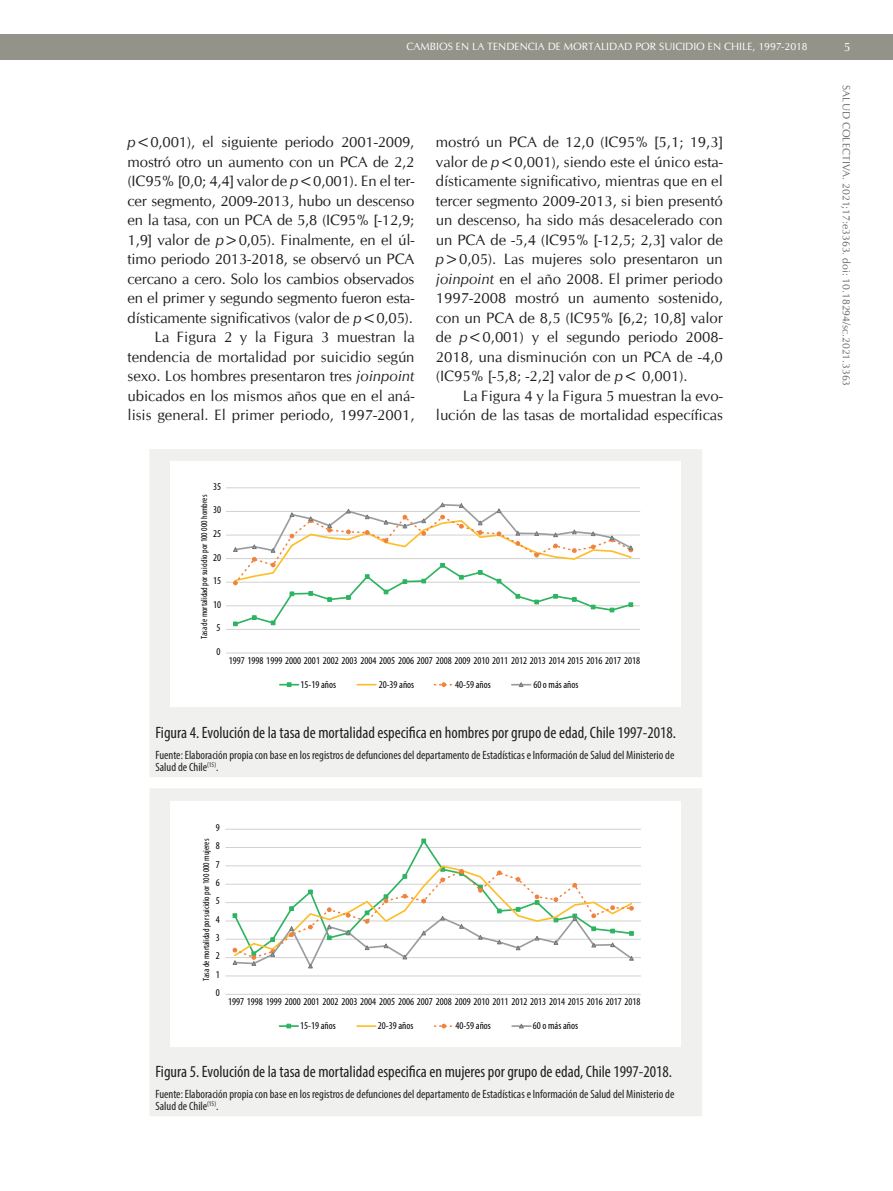
<style>
.page{position:relative;width:893px;height:1191px;background:#fff}
.page>*{position:absolute;margin:0;border:0;box-sizing:border-box;transform-origin:0 0}
.t1{font:condensed 16.5px "Myriad Pro";color:#231f20}
.t2{font:15px/19.5px "CG Omega";letter-spacing:-.01em;color:#231f20;text-align:right}
.t3{font:condensed 12px/12px "Myriad Pro";color:#231f20}
.t4{font:12px "CG Omega";color:#fff}
.t5{font:10.5px "CG Omega";color:#fff}
.t6{font:10.5px "CG Omega";color:#6c6d70}
.t7{font:condensed 10.35px "Myriad Pro";color:#000001}
.t8{font:condensed 8.85px "Myriad Pro";color:#000001}
.s1{font-style:italic}
</style>
<div class="page">
<div style="left:0;top:34px;width:893px;height:26px;background:#939389"></div>
<svg style="left:150px;top:788px;width:552px;height:328px;fill:#f0f1ef"></svg>
<div style="left:171px;top:801px;width:510px;height:245px;background:#fff"></div>
<hr style="left:225px;top:829px;width:416px;height:1px;background:#d0d1d1">
<hr style="left:225px;top:847px;width:416px;height:1px;background:#d0d1d1">
<hr style="left:225px;top:865px;width:416px;height:1px;background:#d0d1d1">
<hr style="left:225px;top:884px;width:416px;height:1px;background:#d0d1d1">
<hr style="left:225px;top:902px;width:416px;height:1px;background:#d0d1d1">
<hr style="left:225px;top:920px;width:416px;height:1px;background:#d0d1d1">
<hr style="left:225px;top:939px;width:416px;height:1px;background:#d0d1d1">
<hr style="left:225px;top:957px;width:416px;height:1px;background:#d0d1d1">
<hr style="left:225px;top:975px;width:416px;height:1px;background:#d0d1d1">
<hr style="left:225px;top:994px;width:416px;height:1px;background:#d0d1d1">
<svg style="left:422px;top:838px;width:4px;height:5px"></svg>
<svg style="left:232px;top:864px;width:402px;height:105px"></svg>
<svg style="left:279px;top:1024px;width:19px;height:4px"></svg>
<svg style="left:357px;top:1025px;width:19px;height:2px"></svg>
<svg style="left:435px;top:1024px;width:17px;height:4px"></svg>
<svg style="left:512px;top:1023px;width:19px;height:5px"></svg>
<svg style="left:150px;top:449px;width:552px;height:328px;fill:#f0f1ef"></svg>
<div style="left:171px;top:462px;width:510px;height:245px;background:#fff"></div>
<hr style="left:226px;top:487px;width:414px;height:1px;background:#d0d1d1">
<hr style="left:226px;top:511px;width:414px;height:1px;background:#d0d1d1">
<hr style="left:226px;top:535px;width:414px;height:1px;background:#d0d1d1">
<hr style="left:226px;top:558px;width:414px;height:1px;background:#d0d1d1">
<hr style="left:226px;top:582px;width:414px;height:1px;background:#d0d1d1">
<hr style="left:226px;top:605px;width:414px;height:1px;background:#d0d1d1">
<hr style="left:226px;top:629px;width:414px;height:1px;background:#d0d1d1">
<hr style="left:226px;top:652px;width:414px;height:1px;background:#d0d1d1">
<svg style="left:233px;top:502px;width:401px;height:124px"></svg>
<svg style="left:280px;top:682px;width:19px;height:5px"></svg>
<svg style="left:357px;top:684px;width:19px;height:1px"></svg>
<svg style="left:434px;top:682px;width:18px;height:5px"></svg>
<svg style="left:512px;top:682px;width:18px;height:5px"></svg>
<p class="t5" style="left:407px;top:40px;width:403px">Cambios en la tendencia de mortalidad por suicidio en Chile, 1997-2018</p>
<p class="t4" style="left:844px;top:40px;width:8px">5</p>
<p class="t6" style="left:852px;top:85px;width:303px;rotate:90deg">SALUD COLECTIVA. 2021;17:e3363. doi: 10.18294/sc.2021.3363</p>
<p class="t2" style="left:128px;top:132px;width:289px"><span class="s1">p</span>&lt;0,001), el siguiente periodo 2001-2009, mostró otro un aumento con un PCA de 2,2 (IC95% [0,0; 4,4] valor de <span class="s1">p</span>&lt;0,001). En el ter&shy;cer segmento, 2009-2013, hubo un descenso en la tasa, con un PCA de 5,8 (IC95% [-12,9; 1,9] valor de <span class="s1">p</span>&gt;0,05). Finalmente, en el úl&shy;timo periodo 2013-2018, se observó un PCA cercano a cero. Solo los cambios observados en el primer y segundo segmento fueron esta&shy;dísticamente significativos (valor de <span class="s1">p</span>&lt;0,05).<br>La Figura 2 y la Figura 3 muestran la tendencia de mortalidad por suicidio según sexo. Los hombres presentaron tres <span class="s1">joinpoint </span>ubicados en los mismos años que en el aná&shy;lisis general. El primer periodo, 1997-2001,</p>
<p class="t2" style="left:436px;top:132px;width:289px;text-align:justify">mostró un PCA de 12,0 (IC95% [5,1; 19,3] valor de <span class="s1">p</span>&lt;0,001), siendo este el único esta&shy;dísticamente significativo, mientras que en el tercer segmento 2009-2013, si bien presentó un descenso, ha sido más desacelerado con un PCA de -5,4 (IC95% [-12,5; 2,3] valor de <span class="s1">p</span>&gt;0,05). Las mujeres solo presentaron un <span class="s1">joinpoint</span> en el año 2008. El primer periodo 1997-2008 mostró un aumento sostenido, con un PCA de 8,5 (IC95% [6,2; 10,8] valor de <span class="s1">p</span>&lt;0,001) y el segundo periodo 2008- 2018, una disminución con un PCA de -4,0 (IC95% [-5,8; -2,2] valor de <span class="s1">p</span>&lt; 0,001).</p>
<p class="t2" style="left:436px;top:386px;width:288px">La Figura 4 y la Figura 5 muestran la evo&shy;lución de las tasas de mortalidad específicas</p>
<p class="t7" style="left:213px;top:480px;width:10px">35</p>
<p class="t8" style="left:199px;top:639px;width:146px;rotate:-90deg">Tasa de mortalidad por suicidio por 100 000 hombres</p>
<p class="t7" style="left:213px;top:503px;width:10px">30</p>
<p class="t7" style="left:213px;top:527px;width:10px">25</p>
<p class="t7" style="left:213px;top:551px;width:10px">20</p>
<p class="t7" style="left:213px;top:574px;width:10px">15</p>
<p class="t7" style="left:213px;top:598px;width:10px">10</p>
<p class="t7" style="left:216px;top:621px;width:6px">5</p>
<p class="t7" style="left:216px;top:645px;width:6px">0</p>
<p class="t7" style="left:229px;top:654px;width:413px">1997 1998 1999 2000 2001 2002 2003 2004 2005 2006 2007 2008 2009 2010 2011 2012 2013 2014 2015 2016 2017 2018</p>
<p class="t7" style="left:301px;top:678px;width:37px">15-19 años</p>
<p class="t7" style="left:379px;top:678px;width:37px">20-39 años</p>
<p class="t7" style="left:455px;top:678px;width:37px">40-59 años</p>
<p class="t7" style="left:533px;top:678px;width:47px">60 o más años</p>
<p class="t1" style="left:155px;top:722px;width:522px">Figura 4. Evolución de la tasa de mortalidad especifica en hombres por grupo de edad, Chile 1997-2018.</p>
<p class="t3" style="left:155px;top:749px;width:520px">Fuente: Elaboración propia con base en los registros de defunciones del departamento de Estadísticas e Información de Salud del Ministerio de<br>Salud de Chile<sup>(15)</sup>.</p>
<p class="t7" style="left:216px;top:821px;width:6px">9</p>
<p class="t8" style="left:201px;top:981px;width:144px;rotate:-90deg">Tasa de mortalidad por suicidio por 100 000 mujeres</p>
<p class="t7" style="left:216px;top:839px;width:6px">8</p>
<p class="t7" style="left:216px;top:858px;width:6px">7</p>
<p class="t7" style="left:216px;top:876px;width:6px">6</p>
<p class="t7" style="left:216px;top:894px;width:6px">5</p>
<p class="t7" style="left:216px;top:913px;width:6px">4</p>
<p class="t7" style="left:216px;top:931px;width:6px">3</p>
<p class="t7" style="left:216px;top:949px;width:6px">2</p>
<p class="t7" style="left:216px;top:968px;width:6px">1</p>
<p class="t7" style="left:216px;top:986px;width:6px">0</p>
<p class="t7" style="left:228px;top:995px;width:414px">1997 1998 1999 2000 2001 2002 2003 2004 2005 2006 2007 2008 2009 2010 2011 2012 2013 2014 2015 2016 2017 2018</p>
<p class="t7" style="left:300px;top:1019px;width:37px">15-19 años</p>
<p class="t7" style="left:378px;top:1019px;width:37px">20-39 años</p>
<p class="t7" style="left:455px;top:1019px;width:37px">40-59 años</p>
<p class="t7" style="left:533px;top:1019px;width:47px">60 o más años</p>
<p class="t1" style="left:155px;top:1061px;width:518px">Figura 5. Evolución de la tasa de mortalidad especifica en mujeres por grupo de edad, Chile 1997-2018.</p>
<p class="t3" style="left:155px;top:1088px;width:520px">Fuente: Elaboración propia con base en los registros de defunciones del departamento de Estadísticas e Información de Salud del Ministerio de<br>Salud de Chile<sup>(15)</sup>.</p>
</div>
